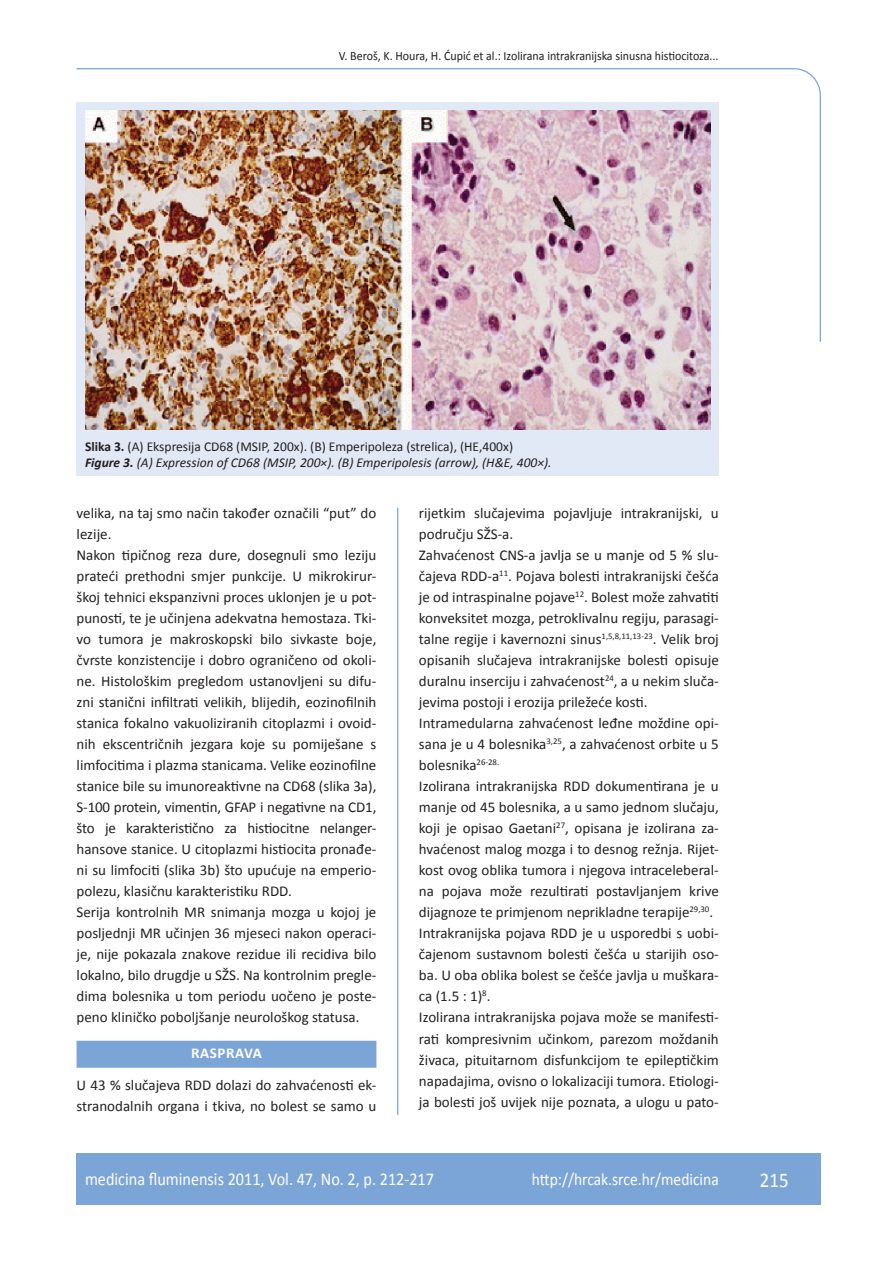
<style>
.page{position:relative;width:889px;height:1268px;background:#fff}
.page>*{position:absolute;margin:0;border:0;box-sizing:border-box;transform-origin:0 0}
.t1{font:21px "Calibri";color:#fff;scale:.9 1}
.t2{font:18px "Calibri";color:#fff;scale:.9 1}
.t3{font:17.25px "Calibri";color:#fff;scale:.9 1}
.t4{font:15px/21px "Calibri";color:#231f20}
.t5{font:700 15px "Calibri";letter-spacing:.04em;color:#fff}
.t6{font:italic 13.5px/16.5px "Calibri";color:#231f20}
.t7{font:12.75px "Calibri";color:#231f20;scale:.94 1}
.s1{font-weight:700;font-style:normal}
.s2{font-style:normal}
.s3{font-weight:700}
</style>
<div class="page">
<svg style="left:76px;top:68px;width:745px;height:275px"></svg>
<hr style="left:397px;top:507px;width:1px;height:607px;background:#7ca5d7">
<div style="left:77px;top:1152px;width:744px;height:51px;background:#7ca5d7"></div>
<div style="left:77px;top:1040px;width:299px;height:27px;background:#7ca5d7"></div>
<div style="left:77px;top:102px;width:642px;height:374px;background:#e1e9f6"></div>
<img style="left:85px;top:111px;width:626px;height:318px">
<p class="t7" style="left:339px;top:47px;width:405px">V. Beroš, K. Houra, H. Ćupić et al.: Izolirana intrakranijska sinusna histiocitoza...</p>
<p class="t6" style="left:85px;top:437px;width:468px"><span class="s1">Slika 3.</span> <span class="s2">(A) Ekspresija CD68 (MSIP, 200x). (B) Emperipoleza (strelica), (HE,400x)<br></span><span class="s3">Figure 3.</span> (A) Expression of CD68 (MSIP, 200×). (B) Emperipolesis (arrow), (H&amp;E, 400×).</p>
<p class="t4" style="left:419px;top:502px;width:301px">rijetkim slučajevima pojavljuje intrakranijski, u području SŽS-a.<br>Zahvaćenost CNS-a javlja se u manje od 5 % slu&shy;čajeva RDD-a<sup>11</sup>. Pojava bolesti intrakranijski češća je od intraspinalne pojave<sup>12</sup>. Bolest može zahvatiti konveksitet mozga, petroklivalnu regiju, parasagi&shy;talne regije i kavernozni sinus<sup>1,5,8,11,13-23</sup>. Velik broj opisanih slučajeva intrakranijske bolesti opisuje duralnu inserciju i zahvaćenost<sup>24</sup>, a u nekim sluča&shy;jevima postoji i erozija priležeće kosti.<br>Intramedularna zahvaćenost leđne moždine opi&shy;sana je u 4 bolesnika<sup>3,25</sup>, a zahvaćenost orbite u 5 bolesnika<sup>26-28.<br></sup>Izolirana intrakranijska RDD dokumentirana je u manje od 45 bolesnika, a u samo jednom slučaju, koji je opisao Gaetani<sup>27</sup>, opisana je izolirana za&shy;hvaćenost malog mozga i to desnog režnja. Rijet&shy;kost ovog oblika tumora i njegova intraceleberal&shy;na pojava može rezultirati postavljanjem krive dijagnoze te primjenom neprikladne terapije<sup>29,30</sup>.<br>Intrakranijska pojava RDD je u usporedbi s uobi&shy;čajenom sustavnom bolesti češća u starijih oso&shy;ba. U oba oblika bolest se češće javlja u muškara&shy;ca (1.5 : 1)<sup>8</sup>.<br>Izolirana intrakranijska pojava može se manifesti&shy;rati kompresivnim učinkom, parezom moždanih živaca, pituitarnom disfunkcijom te epileptičkim napadajima, ovisno o lokalizaciji tumora. Etiologi&shy;ja bolesti još uvijek nije poznata, a ulogu u pato-</p>
<p class="t4" style="left:77px;top:502px;width:301px">velika, na taj smo način također označili “put” do lezije.<br>Nakon tipičnog reza dure, dosegnuli smo leziju prateći prethodni smjer punkcije. U mikrokirur&shy;škoj tehnici ekspanzivni proces uklonjen je u pot&shy;punosti, te je učinjena adekvatna hemostaza. Tki&shy;vo tumora je makroskopski bilo sivkaste boje, čvrste konzistencije i dobro ograničeno od okoli&shy;ne. Histološkim pregledom ustanovljeni su difu&shy;zni stanični infiltrati velikih, blijedih, eozinofilnih stanica fokalno vakuoliziranih citoplazmi i ovoid&shy;nih ekscentričnih jezgara koje su pomiješane s limfocitima i plazma stanicama. Velike eozinofilne stanice bile su imunoreaktivne na CD68 (slika 3a), S-100 protein, vimentin, GFAP i negativne na CD1, što je karakteristično za histiocitne nelanger&shy;hansove stanice. U citoplazmi histiocita pronađe&shy;ni su limfociti (slika 3b) što upućuje na emperio&shy;polezu, klasičnu karakteristiku RDD.<br>Serija kontrolnih MR snimanja mozga u kojoj je posljednji MR učinjen 36 mjeseci nakon operaci&shy;je, nije pokazala znakove rezidue ili recidiva bilo lokalno, bilo drugdje u SŽS. Na kontrolnim pregle&shy;dima bolesnika u tom periodu uočeno je poste&shy;peno kliničko poboljšanje neurološkog statusa.</p>
<p class="t5" style="left:191px;top:1043px;width:72px">RASPRAVA</p>
<p class="t4" style="left:77px;top:1073px;width:301px">U 43 % slučajeva RDD dolazi do zahvaćenosti ek&shy;stranodalnih organa i tkiva, no bolest se samo u</p>
<p class="t2" style="left:85px;top:1167px;width:389px">medicina fluminensis 2011, Vol. 47, No. 2, p. 212-217</p>
<p class="t3" style="left:532px;top:1168px;width:209px">http://hrcak.srce.hr/medicina</p>
<h1 class="t1" style="left:760px;top:1166px;width:33px">215</h1>
</div>
